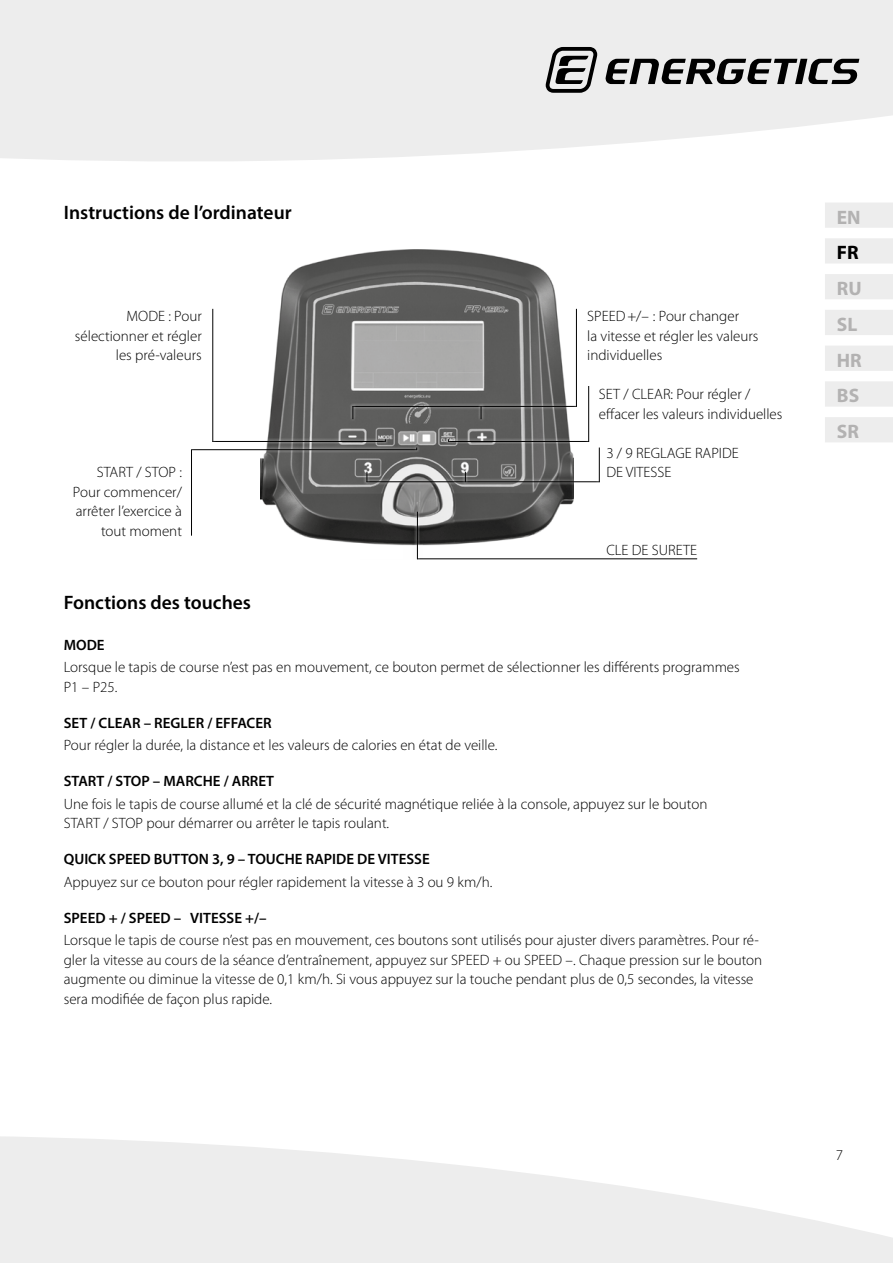
<style>
.page{position:relative;width:893px;height:1263px;background:#fff}
.page>*{position:absolute;margin:0;border:0;box-sizing:border-box;transform-origin:0 0}
.t1{font:600 19.5px "Myriad Pro";color:#000}
.t2{font:700 19.5px/35.7px "Myriad Pro";color:#b3b2b2}
.t3{font:700 19.5px "Myriad Pro";color:#000}
.t4{font:300 15px/19.5px "Myriad Pro";color:#000}
.t5{font:600 15px "Myriad Pro";color:#000}
</style>
<div class="page">
<svg style="left:0;top:0;width:893px;height:161px;background:#eee"></svg>
<svg style="left:0;top:1136px;width:893px;height:127px;fill:#ededed"></svg>
<svg style="left:546px;top:47px;width:51px;height:46px;background:#868686"></svg>
<svg style="left:605px;top:59px;width:254px;height:25px;background:#787878"></svg>
<div style="left:825px;top:202px;width:68px;height:26px;background:#ededed"></div>
<div style="left:825px;top:238px;width:68px;height:26px;background:#ededed"></div>
<div style="left:825px;top:274px;width:68px;height:25px;background:#ededed"></div>
<div style="left:825px;top:310px;width:68px;height:25px;background:#ededed"></div>
<div style="left:825px;top:346px;width:68px;height:25px;background:#ededed"></div>
<div style="left:825px;top:381px;width:68px;height:26px;background:#ededed"></div>
<div style="left:825px;top:417px;width:68px;height:25px;background:#ededed"></div>
<img style="left:260px;top:249px;width:313px;height:297px">
<svg style="left:195px;top:446px;width:218px;height:7px"></svg>
<hr style="left:191px;top:449px;width:226px;height:1px;background:#000">
<svg style="left:370px;top:478px;width:226px;height:7px"></svg>
<hr style="left:367px;top:481px;width:233px;height:1px;background:#000">
<svg style="left:421px;top:558px;width:277px;height:2px"></svg>
<hr style="left:417px;top:558px;width:280px;height:1px;background:#000">
<svg style="left:413px;top:445px;width:7px;height:8px"></svg>
<svg style="left:260px;top:438px;width:128px;height:7px"></svg>
<hr style="left:212px;top:441px;width:173px;height:1px;background:#000">
<svg style="left:382px;top:436px;width:7px;height:8px"></svg>
<svg style="left:446px;top:438px;width:127px;height:7px"></svg>
<hr style="left:448px;top:441px;width:141px;height:1px;background:#000">
<svg style="left:445px;top:436px;width:7px;height:8px"></svg>
<svg style="left:356px;top:403px;width:217px;height:7px"></svg>
<hr style="left:352px;top:406px;width:225px;height:1px;background:#000">
<svg style="left:350px;top:403px;width:6px;height:19px"></svg>
<svg style="left:352px;top:406px;width:1px;height:13px"></svg>
<svg style="left:478px;top:403px;width:6px;height:19px"></svg>
<svg style="left:481px;top:406px;width:1px;height:13px"></svg>
<svg style="left:462px;top:469px;width:7px;height:16px"></svg>
<svg style="left:364px;top:469px;width:6px;height:16px"></svg>
<svg style="left:414px;top:509px;width:7px;height:51px"></svg>
<hr style="left:417px;top:512px;width:1px;height:47px;background:#000">
<div style="left:188px;top:447px;width:7px;height:92px;background:#fff"></div>
<hr style="left:191px;top:450px;width:1px;height:86px;background:#000">
<svg style="left:573px;top:308px;width:4px;height:99px"></svg>
<hr style="left:576px;top:309px;width:1px;height:98px;background:#000">
<svg style="left:212px;top:308px;width:4px;height:134px"></svg>
<hr style="left:212px;top:309px;width:1px;height:133px;background:#000">
<svg style="left:585px;top:386px;width:5px;height:56px"></svg>
<hr style="left:588px;top:386px;width:1px;height:56px;background:#000">
<svg style="left:596px;top:447px;width:4px;height:36px"></svg>
<hr style="left:599px;top:447px;width:1px;height:35px;background:#000">
<h1 class="t1" style="left:64px;top:200px;width:229px">Instructions de l’ordinateur</h1>
<p class="t4" style="left:75px;top:307px;width:128px;text-align:right">MODE : Pour sélectionner et régler les pré-valeurs</p>
<p class="t4" style="left:73px;top:463px;width:111px;text-align:right">START / STOP :<br>Pour commencer/ arrêter l’exercice à tout moment</p>
<p class="t4" style="left:587px;top:307px;width:173px">SPEED+/– : Pour changer<br>la vitesse et régler les valeurs individuelles</p>
<p class="t4" style="left:599px;top:385px;width:185px">SET / CLEAR: Pour régler / effacer les valeurs individuelles</p>
<p class="t4" style="left:606px;top:443px;width:134px">3 / 9 REGLAGE RAPIDE<br>DE VITESSE</p>
<p class="t4" style="left:606px;top:541px;width:92px">CLE DE SURETE</p>
<h1 class="t1" style="left:64px;top:590px;width:189px">Fonctions des touches</h1>
<p class="t5" style="left:64px;top:635px;width:42px">MODE</p>
<p class="t4" style="left:64px;top:658px;width:678px">Lorsque le tapis de course n’est pas en mouvement, ce bouton permet de sélectionner les différents programmes<br>P1 – P25.</p>
<p class="t5" style="left:64px;top:713px;width:209px">SET / CLEAR – REGLER / EFFACER</p>
<p class="t4" style="left:64px;top:736px;width:435px">Pour régler la durée, la distance et les valeurs de calories en état de veille.</p>
<p class="t5" style="left:64px;top:772px;width:212px">START / STOP – MARCHE / ARRET</p>
<p class="t4" style="left:64px;top:794px;width:645px">Une fois le tapis de course allumé et la clé de sécurité magnétique reliée à la console, appuyez sur le bouton<br>START / STOP pour démarrer ou arrêter le tapis roulant.</p>
<p class="t5" style="left:64px;top:850px;width:367px">QUICK SPEED BUTTON 3, 9 – TOUCHE RAPIDE DE VITESSE</p>
<p class="t4" style="left:64px;top:872px;width:430px">Appuyez sur ce bouton pour régler rapidement la vitesse à 3 ou 9 km/h.</p>
<p class="t5" style="left:64px;top:908px;width:204px">SPEED + / SPEED – VITESSE +/–</p>
<p class="t4" style="left:64px;top:931px;width:700px">Lorsque le tapis de course n’est pas en mouvement, ces boutons sont utilisés pour ajuster divers paramètres. Pour ré&shy;gler la vitesse au cours de la séance d’entraînement, appuyez sur SPEED + ou SPEED –. Chaque pression sur le bouton augmente ou diminue la vitesse de 0,1 km/h. Si vous appuyez sur la touche pendant plus de 0,5 secondes, la vitesse sera modifiée de façon plus rapide.</p>
<h1 class="t2" style="left:837px;top:199px;width:25px">EN</h1>
<h1 class="t3" style="left:837px;top:240px;width:23px">FR</h1>
<h1 class="t2" style="left:837px;top:270px;width:26px">RU<br>SL<br>HR<br>BS<br>SR</h1>
<p class="t4" style="left:836px;top:1145px;width:9px">7</p>
</div>
